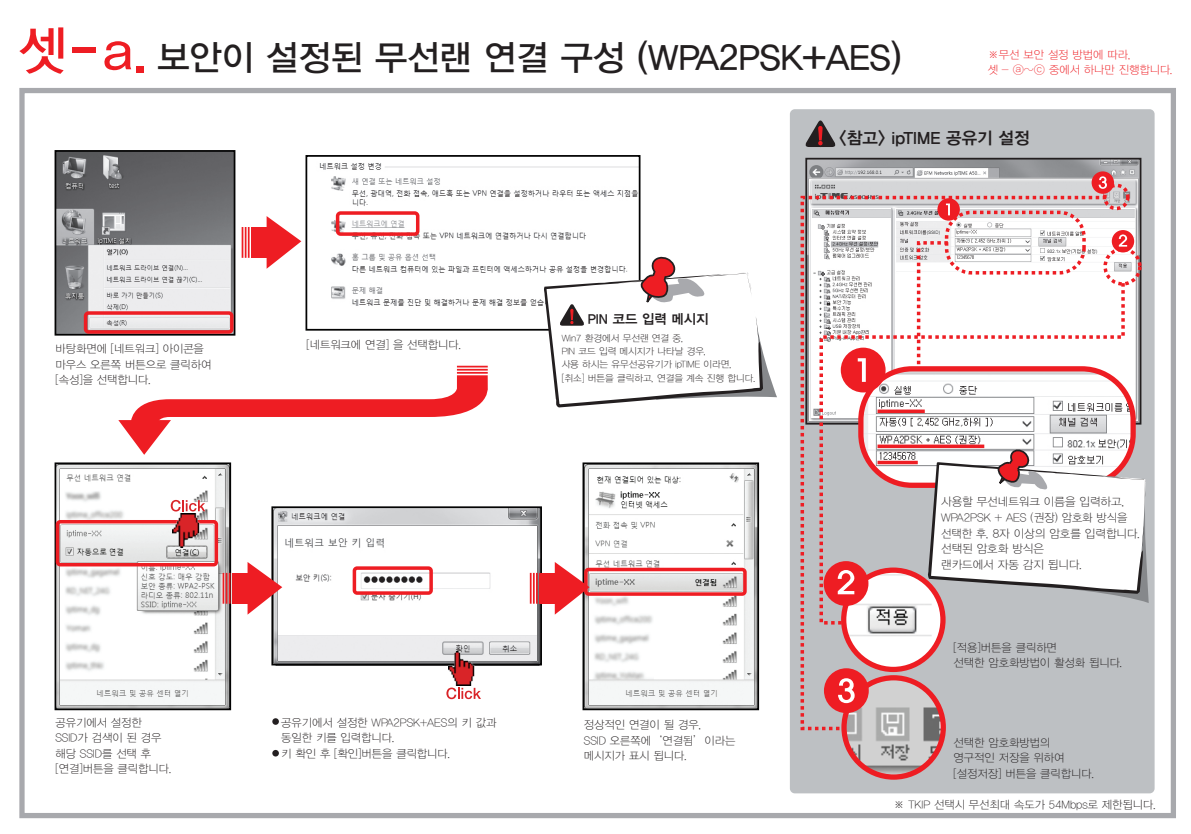
<style>
.page{position:relative;width:1191px;height:834px;background:#fff}
.page>*{position:absolute;margin:0;border:0;box-sizing:border-box;transform-origin:0 0}
.t1{font:35px "YDIYGO330";color:#231f20}
.t2{font:16.8px "YDIYGO340";color:#231f20}
.t3{font:13.47px "YDIYGO340";color:#231f20}
.t4{font:11.38px/15.8px "YDIYGO310";color:#231f20}
.t5{font:11.2px/15.4px "YDIYGO310";color:#231f20}
.t6{font:11.2px "YDIYGO310";color:#ee1d23}
.t7{font:9.45px/13.5px "YDIYGO310";color:#231f20}
.s1{font-size:52.5px;color:#ee1d23}
.s2{font-size:11.2px}
</style>
<div class="page">
<div style="left:790px;top:109px;width:364px;height:684px;background:#bdc0c3;border-radius:5px"></div>
<img style="left:808px;top:161px;width:330px;height:260px">
<div style="left:805px;top:158px;width:336px;height:266px;border:2px solid #231f20"></div>
<img style="left:585px;top:465px;width:171px;height:242px">
<img style="left:58px;top:465px;width:170px;height:242px">
<img style="left:274px;top:509px;width:265px;height:153px">
<svg style="left:1111px;top:230px;width:23px;height:22px"></svg>
<svg style="left:1118px;top:234px;width:9px;height:12px"></svg>
<div style="left:1103px;top:247px;width:38px;height:38px;border:4px dashed #ee1d23;border-radius:50%"></div>
<div style="left:1103px;top:183px;width:26px;height:27px;border:4px dashed #ee1d23;border-radius:50%"></div>
<svg style="left:803px;top:109px;width:34px;height:38px"></svg>
<div style="left:72px;top:48px;width:24px;height:5px;background:#ee1d23"></div>
<img style="left:843px;top:678px;width:100px;height:99px;border-radius:50px">
<div style="left:841px;top:675px;width:105px;height:104px;border:5px solid #ee1d23;border-radius:50%"></div>
<svg style="left:800px;top:194px;width:309px;height:537px"></svg>
<svg style="left:817px;top:279px;width:309px;height:347px"></svg>
<div style="left:19px;top:88px;width:1157px;height:730px;border:5px solid #a8a9ad"></div>
<div style="left:251px;top:227px;width:19px;height:31px;background:#ee1d23"></div>
<svg style="left:267px;top:216px;width:34px;height:53px"></svg>
<hr style="left:248px;top:227px;width:1px;height:31px;background:#ee1d23">
<hr style="left:245px;top:227px;width:1px;height:31px;background:#ee1d23">
<hr style="left:242px;top:227px;width:1px;height:31px;background:#ee1d23">
<img style="left:58px;top:153px;width:174px;height:179px">
<div style="left:55px;top:150px;width:180px;height:185px;border:2px solid #030303"></div>
<div style="left:84px;top:311px;width:149px;height:22px;border:4px solid #ee1d23;border-radius:3px"></div>
<div style="left:55px;top:462px;width:176px;height:248px;border:2px solid #030303"></div>
<div style="left:271px;top:506px;width:271px;height:159px;border:2px solid #030303"></div>
<div style="left:582px;top:462px;width:177px;height:248px;border:2px solid #030303"></div>
<div style="left:272px;top:718px;width:7px;height:6px;background:#231f20;border-radius:50%"></div>
<svg style="left:272px;top:749px;width:7px;height:7px"></svg>
<img style="left:448px;top:651px;width:28px;height:34px">
<svg style="left:446px;top:687px;width:35px;height:12px"></svg>
<div style="left:584px;top:567px;width:162px;height:28px;border:4px solid #ee1d23;border-radius:3px"></div>
<div style="left:56px;top:520px;width:162px;height:46px;border:4px solid #ee1d23;border-radius:3px"></div>
<div style="left:353px;top:566px;width:80px;height:28px;border:4px solid #ee1d23;border-radius:3px"></div>
<img style="left:172px;top:513px;width:28px;height:34px">
<svg style="left:171px;top:500px;width:34px;height:11px"></svg>
<div style="left:232px;top:572px;width:19px;height:31px;background:#ee1d23"></div>
<svg style="left:247px;top:562px;width:35px;height:52px"></svg>
<hr style="left:229px;top:572px;width:1px;height:31px;background:#ee1d23">
<hr style="left:226px;top:572px;width:1px;height:31px;background:#ee1d23">
<hr style="left:223px;top:572px;width:1px;height:31px;background:#ee1d23">
<div style="left:539px;top:572px;width:20px;height:31px;background:#ee1d23"></div>
<svg style="left:555px;top:562px;width:34px;height:52px"></svg>
<hr style="left:536px;top:572px;width:2px;height:31px;background:#ee1d23">
<hr style="left:533px;top:572px;width:1px;height:31px;background:#ee1d23">
<hr style="left:530px;top:572px;width:1px;height:31px;background:#ee1d23">
<img style="left:319px;top:163px;width:318px;height:143px">
<div style="left:305px;top:155px;width:335px;height:175px;border:2px solid #030303"></div>
<div style="left:336px;top:211px;width:83px;height:25px;border:4px solid #ee1d23;border-radius:3px"></div>
<svg style="left:118px;top:375px;width:370px;height:79px"></svg>
<hr style="left:457px;top:372px;width:31px;height:1px;background:#ee1d23">
<hr style="left:457px;top:369px;width:31px;height:1px;background:#ee1d23">
<hr style="left:457px;top:365px;width:31px;height:2px;background:#ee1d23">
<svg style="left:543px;top:254px;width:234px;height:153px"></svg>
<div style="left:945px;top:210px;width:140px;height:64px;border:4px dashed #ee1d23;border-radius:25px"></div>
<div style="left:1091px;top:171px;width:23px;height:23px;background:#ee1d23;border-radius:50%"></div>
<svg style="left:1098px;top:176px;width:9px;height:13px"></svg>
<img style="left:862px;top:370px;width:271px;height:113px">
<div style="left:840px;top:347px;width:45px;height:45px;background:#ee1d23;border-radius:50%"></div>
<svg style="left:857px;top:358px;width:8px;height:24px"></svg>
<svg style="left:877px;top:409px;width:47px;height:4px"></svg>
<svg style="left:877px;top:460px;width:40px;height:4px"></svg>
<div style="left:858px;top:366px;width:277px;height:122px;border:5px solid #ee1d23;border-radius:51px"></div>
<svg style="left:877px;top:444px;width:107px;height:4px"></svg>
<svg style="left:926px;top:447px;width:222px;height:156px;background:#e6e1e2"></svg>
<h1 class="t1" style="left:19px;top:38px;width:884px"><span class="s1">셋 a.</span> 보안이 설정된 무선랜 연결 구성 (WPA2PSK+AES)</h1>
<p class="t6" style="left:987px;top:48px;width:144px">※무선 보안 설정 방법에 따라,</p>
<p class="t6" style="left:987px;top:64px;width:187px">셋 - ⓐ~ⓒ 중에서 하나만 진행합니다.</p>
<p class="t5" style="left:55px;top:341px;width:158px">바탕화면에 [네트워크] 아이콘을 마우스 오른쪽 버튼으로 클릭하여 [속성]을 선택합니다.</p>
<p class="t3" style="left:587px;top:311px;width:122px">PIN 코드 입력 메시지</p>
<p class="t5" style="left:306px;top:337px;width:156px">[네트워크에 연결] 을 선택합니다.</p>
<p class="t7" style="left:561px;top:331px;width:195px">Win7 환경에서 무선랜 연결 중,<br>PIN 코드 입력 메시지가 나타날 경우,<br>사용 하시는 유무선공유기가 ipTIME 이라면, [취소] 버튼을 클릭하고, 연결을 계속 진행 합니다.</p>
<p class="t5" style="left:55px;top:714px;width:118px">공유기에서 설정한<br>SSID가 검색이 된 경우 해당 SSID를 선택 후 [연결]버튼을 클릭합니다.</p>
<p class="t5" style="left:281px;top:714px;width:217px">공유기에서 설정한 WPA2PSK+AES의 키 값과 동일한 키를 입력합니다.<br>키 확인 후 [확인]버튼을 클릭합니다.</p>
<p class="t5" style="left:584px;top:717px;width:153px">정상적인 연결이 될 경우,<br>SSID 오른쪽에‘연결됨’이라는 메시지가 표시 됩니다.</p>
<h2 class="t2" style="left:839px;top:128px;width:192px">&lt;참고&gt; ipTIME 공유기 설정</h2>
<p class="t4" style="left:941px;top:494px;width:200px">사용할 무선네트워크 이름을 입력하고,<br>WPA2PSK + AES (권장) <span class="s2">암호화 방식을 선택한 후,</span> 8자 이상의 암호를 입력합니다. 선택된 암호화 방식은<br>랜카드에서 자동 감지 됩니다.</p>
<p class="t5" style="left:953px;top:640px;width:170px">[적용]버튼을 클릭하면<br>선택한 암호화방법이 활성화 됩니다.</p>
<p class="t5" style="left:953px;top:735px;width:142px">선택한 암호화방법의<br>영구적인 저장을 위하여 [설정저장] 버튼을 클릭합니다.</p>
<p class="t5" style="left:893px;top:796px;width:264px">※ TKIP 선택시 무선최대 속도가 54Mbps로 제한됩니다.</p>
</div>
